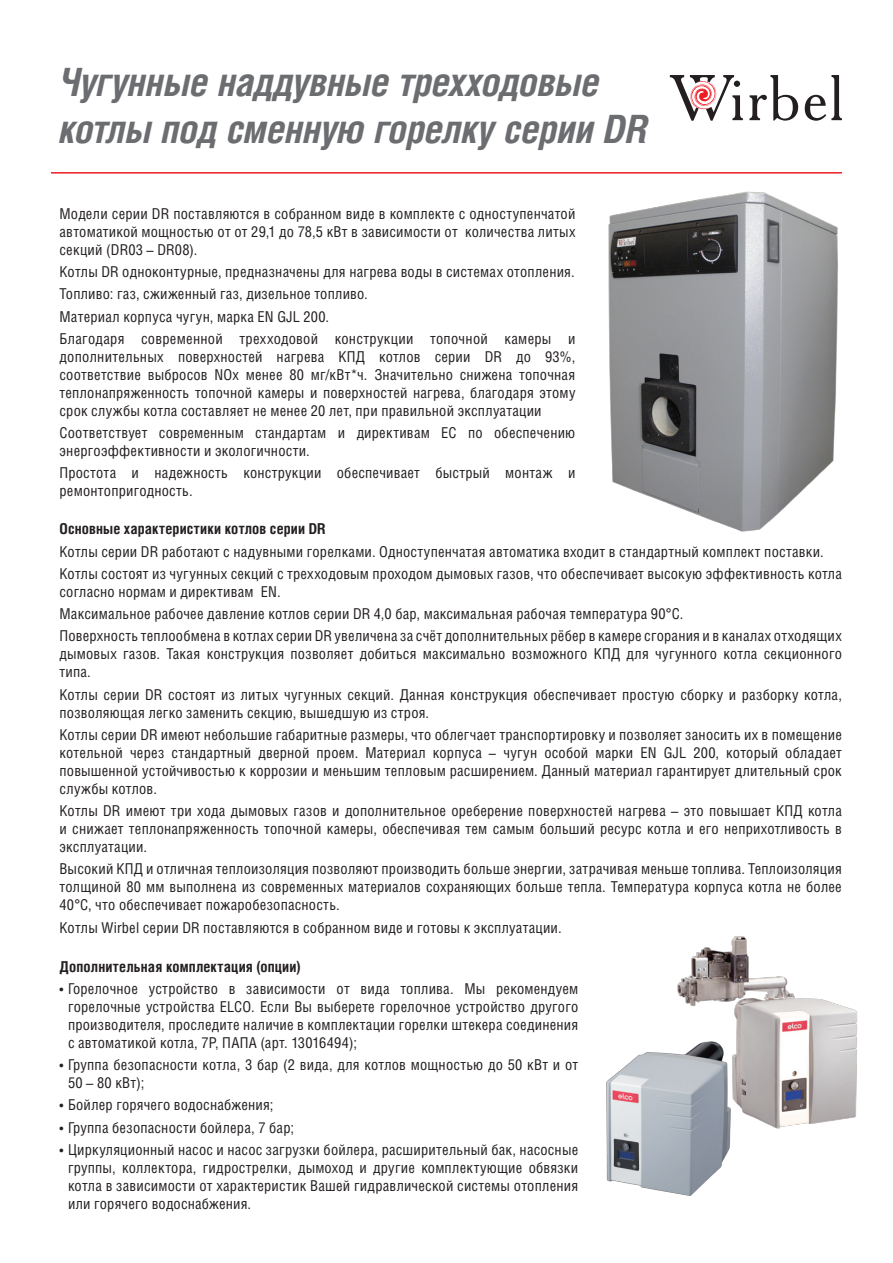
<style>
.page{position:relative;width:893px;height:1263px;background:#fff}
.page>*{position:absolute;margin:0;border:0;box-sizing:border-box;transform-origin:0 0}
.t1{font:italic 700 39px/46.8px "Helios Cond";letter-spacing:-.005em;color:#6c6d70}
.t2{font:15px/18px "Helios Cond";letter-spacing:.015em;color:#231f20}
.t3{font:700 15px "Helios Cond";letter-spacing:.01em;color:#231f20}
</style>
<div class="page">
<svg style="left:749px;top:75px;width:49px;height:46px"></svg>
<svg style="left:805px;top:75px;width:37px;height:46px"></svg>
<svg style="left:670px;top:75px;width:73px;height:46px"></svg>
<hr style="left:51px;top:172px;width:791px;height:2px;background:#ee1d23">
<img style="left:608px;top:191px;width:230px;height:341px">
<img style="left:677px;top:936px;width:181px;height:193px">
<img style="left:606px;top:1037px;width:128px;height:159px">
<h1 class="t1" style="left:60px;top:58px;width:590px">Чугунные наддувные трехходовые котлы под сменную горелку серии DR</h1>
<p class="t2" style="left:60px;top:204px;width:517px;text-align:justify">Модели серии DR поставляются в собранном виде в комплекте с одноступенчатой автоматикой мощностью от от 29,1 до 78,5 кВт в зависимости от количества литых секций (DR03 – DR08).</p>
<p class="t2" style="left:60px;top:260px;width:517px;line-height:22.2px">Котлы DR одноконтурные, предназначены для нагрева воды в системах отопления.<br>Топливо: газ, сжиженный газ, дизельное топливо.<br>Материал корпуса чугун, марка EN GJL 200.<br>Благодаря современной трехходовой конструкции топочной камеры и</p>
<p class="t2" style="left:60px;top:347px;width:517px;text-align:justify">дополнительных поверхностей нагрева КПД котлов серии DR до 93%, соответствие выбросов NOx менее 80 мг/кВт*ч. Значительно снижена топочная теплонапряженность топочной камеры и поверхностей нагрева, благодаря этому срок службы котла составляет не менее 20 лет, при правильной эксплуатации</p>
<p class="t2" style="left:60px;top:424px;width:517px">Соответствует современным стандартам и директивам ЕС по обеспечению энергоэффективности и экологичности.</p>
<p class="t2" style="left:60px;top:464px;width:517px">Простота и надежность конструкции обеспечивает быстрый монтаж и ремонтопригодность.</p>
<p class="t3" style="left:60px;top:520px;width:268px">Основные характеристики котлов серии DR</p>
<p class="t2" style="left:60px;top:540px;width:784px;line-height:22.2px">Котлы серии DR работают с надувными горелками. Одноступенчатая автоматика входит в стандартный комплект поставки.<br>Котлы состоят из чугунных секций с трехходовым проходом дымовых газов, что обеспечивает высокую эффективность котла</p>
<p class="t2" style="left:60px;top:580px;width:784px;line-height:22.2px">согласно нормам и директивам EN.<br>Максимальное рабочее давление котлов серии DR 4,0 бар, максимальная рабочая температура 90°C.<br>Поверхность теплообмена в котлах серии DR увеличена за счёт дополнительных рёбер в камере сгорания и в каналах отходящих</p>
<p class="t2" style="left:60px;top:645px;width:784px">дымовых газов. Такая конструкция позволяет добиться максимально возможного КПД для чугунного котла секционного типа.</p>
<p class="t2" style="left:60px;top:685px;width:784px">Котлы серии DR состоят из литых чугунных секций. Данная конструкция обеспечивает простую сборку и разборку котла, позволяющая легко заменить секцию, вышедшую из строя.</p>
<p class="t2" style="left:60px;top:725px;width:784px;text-align:justify">Котлы серии DR имеют небольшие габаритные размеры, что облегчает транспортировку и позволяет заносить их в помещение котельной через стандартный дверной проем. Материал корпуса – чугун особой марки EN GJL 200, который обладает повышенной устойчивостью к коррозии и меньшим тепловым расширением. Данный материал гарантирует длительный срок службы котлов.</p>
<p class="t2" style="left:60px;top:801px;width:784px;text-align:justify">Котлы DR имеют три хода дымовых газов и дополнительное ореберение поверхностей нагрева – это повышает КПД котла и снижает теплонапряженность топочной камеры, обеспечивая тем самым больший ресурс котла и его неприхотливость в эксплуатации.</p>
<p class="t2" style="left:60px;top:860px;width:784px;text-align:justify">Высокий КПД и отличная теплоизоляция позволяют производить больше энергии, затрачивая меньше топлива. Теплоизоляция толщиной 80 мм выполнена из современных материалов сохраняющих больше тепла. Температура корпуса котла не более 40°С, что обеспечивает пожаробезопасность.</p>
<p class="t2" style="left:60px;top:918px;width:504px">Котлы Wirbel серии DR поставляются в собранном виде и готовы к эксплуатации.</p>
<p class="t3" style="left:60px;top:957px;width:243px">Дополнительная комплектация (опции)</p>
<p class="t2" style="left:68px;top:979px;width:512px;text-align:justify;text-indent:-9px">• Горелочное устройство в зависимости от вида топлива. Мы рекомендуем горелочные устройства ELCO. Если Вы выберете горелочное устройство другого производителя, проследите наличие в комплектации горелки штекера соединения с автоматикой котла, 7Р, ПАПА (арт. 13016494);</p>
<p class="t2" style="left:68px;top:1055px;width:512px;text-indent:-9px">• Группа безопасности котла, 3 бар (2 вида, для котлов мощностью до 50 кВт и от<br>50 – 80 кВт);</p>
<p class="t2" style="left:60px;top:1096px;width:215px">• Бойлер горячего водоснабжения;</p>
<p class="t2" style="left:60px;top:1118px;width:236px">• Группа безопасности бойлера, 7 бар;</p>
<p class="t2" style="left:68px;top:1140px;width:512px;text-align:justify;text-indent:-8px">• Циркуляционный насос и насос загрузки бойлера, расширительный бак, насосные группы, коллектора, гидрострелки, дымоход и другие комплектующие обвязки котла в зависимости от характеристик Вашей гидравлической системы отопления или горячего водоснабжения.</p>
</div>
